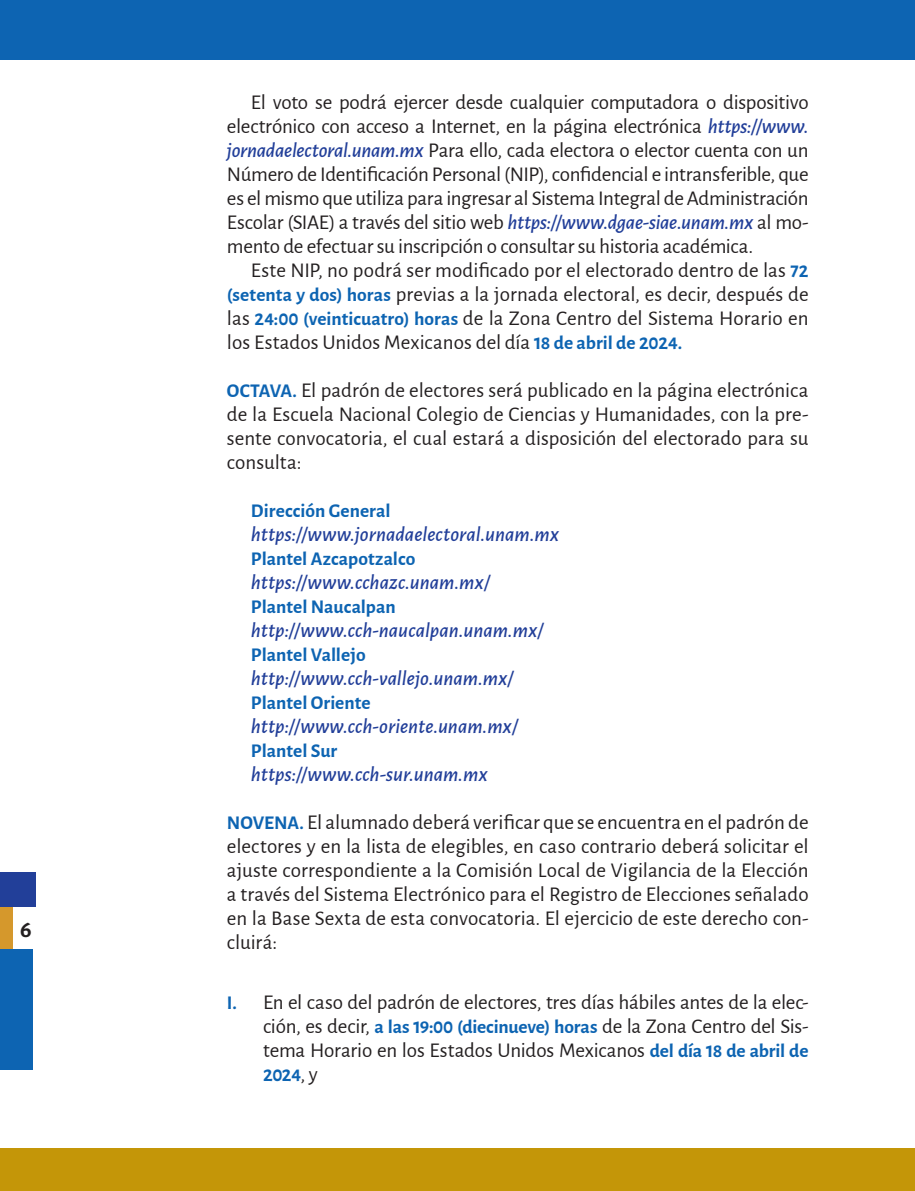
<style>
.page{position:relative;width:915px;height:1191px;background:#fff}
.page>*{position:absolute;margin:0;border:0;box-sizing:border-box;transform-origin:0 0}
.t1{font:700 24px "Alegreya Sans";color:#231f20}
.IC_Parrafo1{font:21px/24px "Alegreya Sans";letter-spacing:-.005em;color:#231f20;text-align:justify}
.IC_Parrafo1_s_sangria{font:21px/24px "Alegreya Sans";color:#231f20;text-align:justify}
.IC_Parrafo1-2{font:italic 500 21px "Alegreya Sans";color:#223f99}
.IC_Parrafo1-3{font:700 19.5px "Alegreya Sans";color:#0d64b2}
.s1{font-weight:500;font-style:italic;color:#223f99}
.s2{font-weight:700;font-size:19.5px;color:#0d64b2}
.s3{font-weight:400;font-size:21px;color:#231f20}
</style>
<div class="page">
<div style="left:0;top:895px;width:13px;height:56px;background:#d5982c"></div>
<div style="left:0;top:872px;width:35px;height:34px;background:#223f99"></div>
<div style="left:0;top:0;width:914px;height:60px;background:#0d64b2"></div>
<div style="left:0;top:1147px;width:914px;height:44px;background:#c49608"></div>
<div style="left:0;top:949px;width:33px;height:120px;background:#0d64b2"></div>
<p class="t1" style="left:20px;top:912px;width:13px">6</p>
<p class="IC_Parrafo1" style="left:227px;top:89px;width:583px;text-indent:24px">El voto se podrá ejercer desde cualquier computadora o dispositivo electrónico con acceso a Internet, en la página electrónica <span class="s1">https://www. jornadaelectoral.unam.mx</span> Para ello, cada electora o elector cuenta con un Número de Identificación Personal (NIP), confidencial e intransferible, que es el mismo que utiliza para ingresar al Sistema Integral de Administración Escolar (SIAE) a través del sitio web <span class="s1">https://www.dgae-siae.unam.mx</span> al mo&shy;mento de efectuar su inscripción o consultar su historia académica.</p>
<p class="IC_Parrafo1" style="left:227px;top:257px;width:583px;text-indent:24px">Este NIP, no podrá ser modificado por el electorado dentro de las <span class="s2">72 (setenta y dos) horas</span> previas a la jornada electoral, es decir, después de las <span class="s2">24:00 (veinticuatro) horas</span> de la Zona Centro del Sistema Horario en los Estados Unidos Mexicanos del día <span class="s2">18 de abril de 2024.</span></p>
<p class="IC_Parrafo1_s_sangria" style="left:227px;top:377px;width:583px"><span class="s2">OCTAVA.</span> El padrón de electores será publicado en la página electrónica de la Escuela Nacional Colegio de Ciencias y Humanidades, con la pre&shy;sente convocatoria, el cual estará a disposición del electorado para su consulta:</p>
<p class="IC_Parrafo1-3" style="left:251px;top:497px;width:141px">Dirección General</p>
<p class="IC_Parrafo1-2" style="left:251px;top:520px;width:310px">https://www.jornadaelectoral.unam.mx</p>
<p class="IC_Parrafo1-3" style="left:251px;top:545px;width:166px">Plantel Azcapotzalco</p>
<p class="IC_Parrafo1-2" style="left:251px;top:568px;width:240px">https://www.cchazc.unam.mx/</p>
<p class="IC_Parrafo1-3" style="left:251px;top:593px;width:146px">Plantel Naucalpan</p>
<p class="IC_Parrafo1-2" style="left:251px;top:616px;width:294px">http://www.cch-naucalpan.unam.mx/</p>
<p class="IC_Parrafo1-3" style="left:251px;top:641px;width:116px">Plantel Vallejo</p>
<p class="IC_Parrafo1-2" style="left:251px;top:664px;width:264px">http://www.cch-vallejo.unam.mx/</p>
<p class="IC_Parrafo1-3" style="left:251px;top:689px;width:121px">Plantel Oriente</p>
<p class="IC_Parrafo1-2" style="left:251px;top:712px;width:268px">http://www.cch-oriente.unam.mx/</p>
<p class="IC_Parrafo1-3" style="left:251px;top:737px;width:88px">Plantel Sur</p>
<p class="IC_Parrafo1-2" style="left:251px;top:760px;width:238px">https://www.cch-sur.unam.mx</p>
<p class="IC_Parrafo1_s_sangria" style="left:227px;top:809px;width:583px"><span class="s2">NOVENA.</span> El alumnado deberá verificar que se encuentra en el padrón de electores y en la lista de elegibles, en caso contrario deberá solicitar el ajuste correspondiente a la Comisión Local de Vigilancia de la Elección a través del Sistema Electrónico para el Registro de Elecciones señalado en la Base Sexta de esta convocatoria. El ejercicio de este derecho con&shy;cluirá:</p>
<p class="IC_Parrafo1" style="left:263px;top:989px;width:547px;text-indent:-36px"><span class="s2">I.</span> En el caso del padrón de electores, tres días hábiles antes de la elec&shy;ción, es decir, <span class="s2">a las 19:00 (diecinueve) horas</span> de la Zona Centro del Sis&shy;tema Horario en los Estados Unidos Mexicanos <span class="s2">del día 18 de abril de</span></p>
<p class="IC_Parrafo1-3" style="left:263px;top:1061px;width:56px">2024<span class="s3">, y</span></p>
</div>
